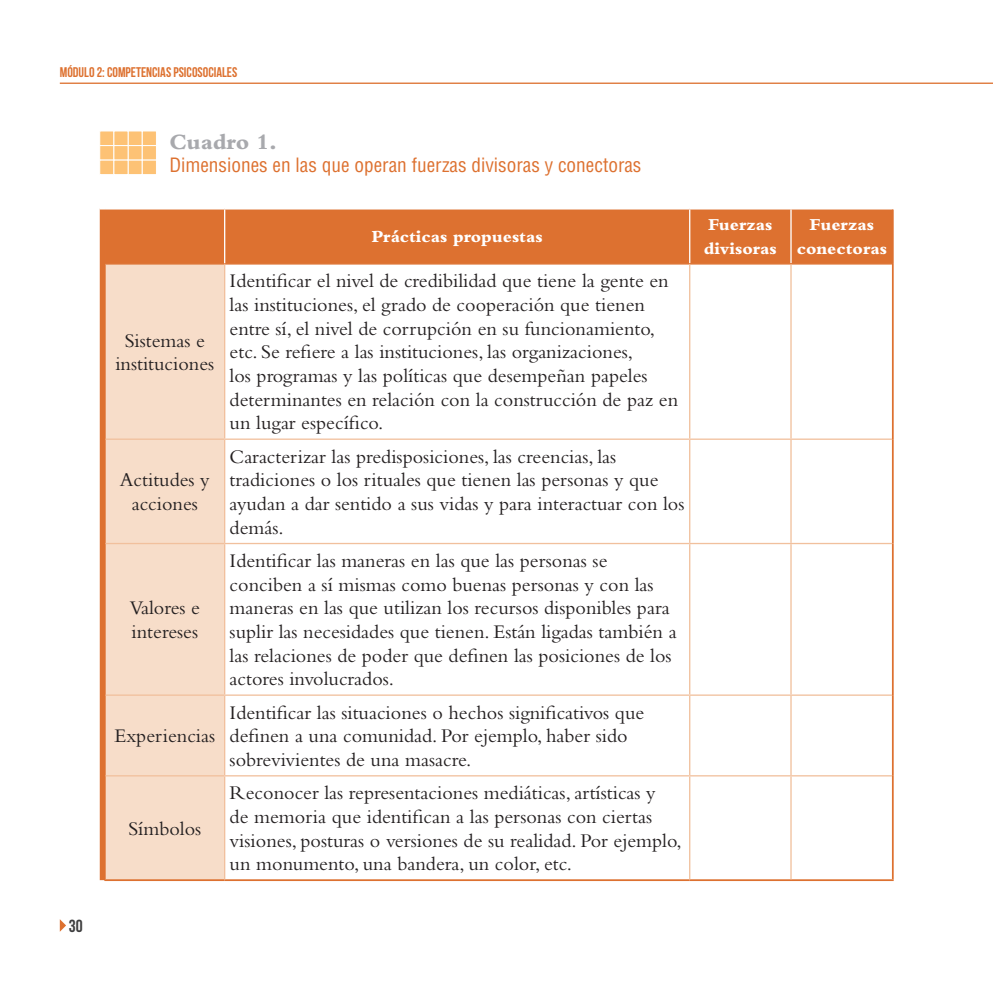
<style>
.page{position:relative;width:993px;height:993px;background:#fff}
.page>*{position:absolute;margin:0;border:0;box-sizing:border-box;transform-origin:0 0}
.t1{font:800 22.75px "Bembo Std";color:#a8a9ad}
.t2{font:20.12px/23.6px "Bembo Std";color:#231f20}
.t3{font:condensed 19.25px "Helvetica LT Std";color:#dd7130}
.t4{font:800 17.5px/23.6px "Bembo Std";color:#fff}
.t5{font:17.5px "Bebas Neue";color:#3e3e3f}
.t6{font:14px "Bebas Neue";color:#dd7130}
</style>
<div class="page">
<div style="left:99px;top:130px;width:15px;height:16px;background:#fdc275;border:1px solid #fff"></div>
<div style="left:128px;top:130px;width:15px;height:16px;background:#fdc275;border:1px solid #fff"></div>
<div style="left:113px;top:130px;width:15px;height:16px;background:#fdc275;border:1px solid #fff"></div>
<div style="left:142px;top:130px;width:15px;height:16px;background:#fdc275;border:1px solid #fff"></div>
<div style="left:99px;top:145px;width:15px;height:15px;background:#fdc275;border:1px solid #fff"></div>
<div style="left:99px;top:160px;width:15px;height:15px;background:#fdc275;border:1px solid #fff"></div>
<div style="left:128px;top:145px;width:15px;height:15px;background:#fdc275;border:1px solid #fff"></div>
<div style="left:128px;top:160px;width:15px;height:15px;background:#fdc275;border:1px solid #fff"></div>
<div style="left:113px;top:145px;width:15px;height:15px;background:#fdc275;border:1px solid #fff"></div>
<div style="left:113px;top:160px;width:15px;height:15px;background:#fdc275;border:1px solid #fff"></div>
<div style="left:142px;top:145px;width:15px;height:15px;background:#fdc275;border:1px solid #fff"></div>
<div style="left:142px;top:160px;width:15px;height:15px;background:#fdc275;border:1px solid #fff"></div>
<div style="left:106px;top:209px;width:785px;height:54px;background:#dd7130"></div>
<div style="left:106px;top:264px;width:118px;height:615px;background:#f7ddc9"></div>
<svg style="left:225px;top:264px;width:666px;height:615px"></svg>
<hr style="left:104px;top:264px;width:2px;height:175px;background:#dd7130">
<hr style="left:104px;top:439px;width:2px;height:104px;background:#dd7130">
<hr style="left:104px;top:543px;width:2px;height:152px;background:#dd7130">
<hr style="left:104px;top:695px;width:2px;height:80px;background:#dd7130">
<hr style="left:104px;top:775px;width:2px;height:104px;background:#dd7130">
<hr style="left:891px;top:264px;width:2px;height:175px;background:#dd7130">
<hr style="left:891px;top:439px;width:2px;height:104px;background:#dd7130">
<hr style="left:891px;top:543px;width:2px;height:152px;background:#dd7130">
<hr style="left:891px;top:695px;width:2px;height:80px;background:#dd7130">
<hr style="left:891px;top:775px;width:2px;height:104px;background:#dd7130">
<hr style="left:688px;top:209px;width:2px;height:54px;background:#fff">
<hr style="left:790px;top:209px;width:1px;height:54px;background:#fff">
<hr style="left:224px;top:263px;width:465px;height:1px;background:#dd7130">
<hr style="left:689px;top:263px;width:101px;height:1px;background:#dd7130">
<hr style="left:790px;top:263px;width:101px;height:1px;background:#dd7130">
<hr style="left:891px;top:209px;width:2px;height:55px;background:#dd7130">
<hr style="left:104px;top:209px;width:2px;height:54px;background:#dd7130">
<hr style="left:104px;top:263px;width:120px;height:1px;background:#dd7130">
<div style="left:100px;top:209px;width:5px;height:670px;background:#dd7130"></div>
<hr style="left:224px;top:209px;width:1px;height:54px;background:#fff">
<hr style="left:104px;top:879px;width:120px;height:1px;background:#dd7130">
<hr style="left:224px;top:879px;width:465px;height:1px;background:#dd7130">
<hr style="left:689px;top:879px;width:101px;height:1px;background:#dd7130">
<hr style="left:790px;top:879px;width:103px;height:1px;background:#dd7130">
<hr style="left:224px;top:264px;width:1px;height:174px;background:#f1c09d">
<hr style="left:688px;top:264px;width:2px;height:174px;background:#f1c09d">
<hr style="left:790px;top:264px;width:1px;height:174px;background:#f1c09d">
<hr style="left:106px;top:438px;width:118px;height:1px;background:#f1c09d">
<hr style="left:224px;top:438px;width:465px;height:1px;background:#f1c09d">
<hr style="left:224px;top:439px;width:1px;height:103px;background:#f1c09d">
<hr style="left:689px;top:438px;width:101px;height:1px;background:#f1c09d">
<hr style="left:688px;top:439px;width:2px;height:103px;background:#f1c09d">
<hr style="left:790px;top:438px;width:101px;height:1px;background:#f1c09d">
<hr style="left:790px;top:439px;width:1px;height:103px;background:#f1c09d">
<hr style="left:106px;top:542px;width:118px;height:2px;background:#f1c09d">
<hr style="left:224px;top:542px;width:465px;height:2px;background:#f1c09d">
<hr style="left:224px;top:544px;width:1px;height:150px;background:#f1c09d">
<hr style="left:689px;top:542px;width:101px;height:2px;background:#f1c09d">
<hr style="left:688px;top:544px;width:2px;height:150px;background:#f1c09d">
<hr style="left:790px;top:542px;width:101px;height:2px;background:#f1c09d">
<hr style="left:790px;top:544px;width:1px;height:150px;background:#f1c09d">
<hr style="left:106px;top:694px;width:118px;height:1px;background:#f1c09d">
<hr style="left:224px;top:694px;width:465px;height:1px;background:#f1c09d">
<hr style="left:224px;top:695px;width:1px;height:80px;background:#f1c09d">
<hr style="left:689px;top:694px;width:101px;height:1px;background:#f1c09d">
<hr style="left:688px;top:695px;width:2px;height:80px;background:#f1c09d">
<hr style="left:790px;top:694px;width:101px;height:1px;background:#f1c09d">
<hr style="left:790px;top:695px;width:1px;height:80px;background:#f1c09d">
<hr style="left:106px;top:775px;width:118px;height:1px;background:#f1c09d">
<hr style="left:224px;top:775px;width:465px;height:1px;background:#f1c09d">
<hr style="left:224px;top:776px;width:1px;height:103px;background:#f1c09d">
<hr style="left:689px;top:775px;width:101px;height:1px;background:#f1c09d">
<hr style="left:688px;top:776px;width:2px;height:103px;background:#f1c09d">
<hr style="left:790px;top:775px;width:101px;height:1px;background:#f1c09d">
<hr style="left:790px;top:776px;width:1px;height:103px;background:#f1c09d">
<svg style="left:60px;top:919px;width:6px;height:12px"></svg>
<hr style="left:60px;top:83px;width:932px;height:1px;background:#dd7130">
<hr style="left:992px;top:0;width:1px;height:992px;background:#e79664">
<p class="t6" style="left:60px;top:65px;width:179px">MÓDULO 2: COMPETENCIAS PSICOSOCIALES</p>
<p class="t1" style="left:169px;top:129px;width:109px">Cuadro 1.</p>
<p class="t3" style="left:169px;top:153px;width:473px">Dimensiones en las que operan fuerzas divisoras y conectoras</p>
<p class="t5" style="left:69px;top:915px;width:15px">30</p>
<p class="t2" style="left:115px;top:328px;width:100px;text-align:center">Sistemas e instituciones</p>
<p class="t2" style="left:120px;top:467px;width:91px;text-align:center">Actitudes y acciones</p>
<p class="t2" style="left:130px;top:595px;width:72px">Valores e intereses</p>
<p class="t2" style="left:114px;top:723px;width:102px">Experiencias</p>
<p class="t2" style="left:128px;top:816px;width:74px">Símbolos</p>
<p class="t4" style="left:371px;top:225px;width:172px">Prácticas propuestas</p>
<p class="t4" style="left:703px;top:213px;width:74px">Fuerzas divisoras</p>
<p class="t4" style="left:796px;top:213px;width:92px;text-align:center">Fuerzas conectoras</p>
<p class="t2" style="left:229px;top:269px;width:450px">Identificar el nivel de credibilidad que tiene la gente en las instituciones, el grado de cooperación que tienen entre sí, el nivel de corrupción en su funcionamiento, etc. Se refiere a las instituciones, las organizaciones,<br>los programas y las políticas que desempeñan papeles determinantes en relación con la construcción de paz en un lugar específico.</p>
<p class="t2" style="left:229px;top:444px;width:456px">Caracterizar las predisposiciones, las creencias, las tradiciones o los rituales que tienen las personas y que ayudan a dar sentido a sus vidas y para interactuar con los demás.</p>
<p class="t2" style="left:229px;top:548px;width:448px">Identificar las maneras en las que las personas se conciben a sí mismas como buenas personas y con las maneras en las que utilizan los recursos disponibles para suplir las necesidades que tienen. Están ligadas también a las relaciones de poder que definen las posiciones de los actores involucrados.</p>
<p class="t2" style="left:229px;top:700px;width:416px">Identificar las situaciones o hechos significativos que definen a una comunidad. Por ejemplo, haber sido sobrevivientes de una masacre.</p>
<p class="t2" style="left:229px;top:780px;width:453px">Reconocer las representaciones mediáticas, artísticas y<br>de memoria que identifican a las personas con ciertas visiones, posturas o versiones de su realidad. Por ejemplo, un monumento, una bandera, un color, etc.</p>
</div>
